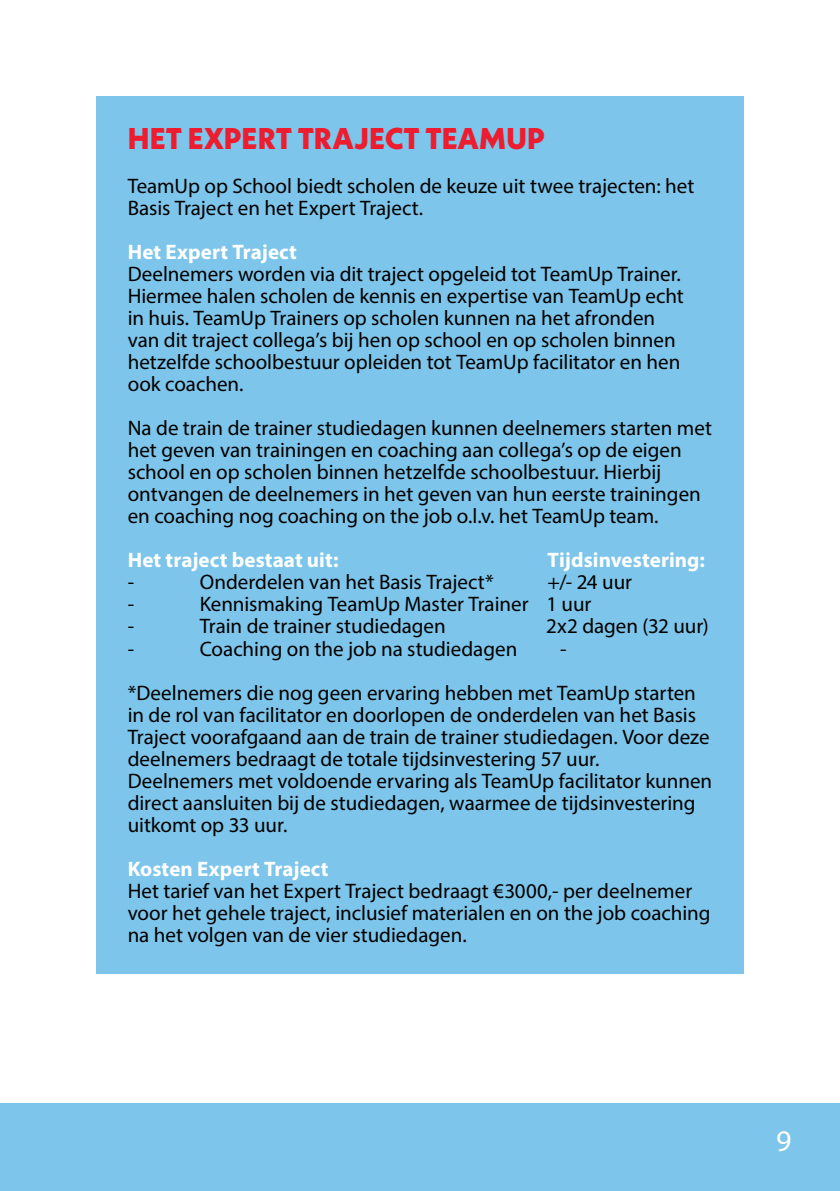
<style>
.page{position:relative;width:840px;height:1191px;background:#fff}
.page>*{position:absolute;margin:0;border:0;box-sizing:border-box;transform-origin:0 0}
.t1{font:800 30px "Neue Kabel";color:#ed1c2e}
.t2{font:30px "Myriad Pro";color:#fff}
.t3{font:21px/22px "Myriad Pro";color:#000}
.t4{font:700 21px "Myriad Pro";letter-spacing:.005em;color:#fff}
</style>
<div class="page">
<div style="left:96px;top:96px;width:647px;height:877px;background:#7dc5ea"></div>
<div style="left:0;top:1103px;width:839px;height:88px;background:#7dc5ea"></div>
<h1 class="t1" style="left:128px;top:120px;width:418px">HET EXPERT TRAJECT TEAMUP</h1>
<p class="t3" style="left:128px;top:175px;width:568px">TeamUp op School biedt scholen de keuze uit twee trajecten: het<br>Basis Traject en het Expert Traject.</p>
<p class="t4" style="left:128px;top:238px;width:170px">Het Expert Traject</p>
<p class="t3" style="left:128px;top:263px;width:557px">Deelnemers worden via dit traject opgeleid tot TeamUp Trainer.<br>Hiermee halen scholen de kennis en expertise van TeamUp echt in huis. TeamUp Trainers op scholen kunnen na het afronden van dit traject collega’s bij hen op school en op scholen binnen hetzelfde schoolbestuur opleiden tot TeamUp facilitator en hen ook coachen.</p>
<p class="t3" style="left:128px;top:417px;width:585px">Na de train de trainer studiedagen kunnen deelnemers starten met het geven van trainingen en coaching aan collega’s op de eigen school en op scholen binnen hetzelfde schoolbestuur. Hierbij ontvangen de deelnemers in het geven van hun eerste trainingen en coaching nog coaching on the job o.l.v. het TeamUp team.</p>
<p class="t4" style="left:128px;top:546px;width:212px">Het traject bestaat uit:</p>
<p class="t4" style="left:547px;top:546px;width:159px">Tijdsinvestering:</p>
<p class="t3" style="left:128px;top:571px;width:8px">-</p>
<p class="t3" style="left:200px;top:571px;width:295px">Onderdelen van het Basis Traject*</p>
<p class="t3" style="left:547px;top:571px;width:86px">+/- 24 uur</p>
<p class="t3" style="left:128px;top:593px;width:8px">-</p>
<p class="t3" style="left:200px;top:593px;width:393px">Kennismaking TeamUp Master Trainer 1 uur</p>
<p class="t3" style="left:128px;top:615px;width:8px">-</p>
<p class="t3" style="left:200px;top:615px;width:247px">Train de trainer studiedagen</p>
<p class="t3" style="left:545px;top:615px;width:164px">2x2 dagen (32 uur)</p>
<p class="t3" style="left:128px;top:637px;width:8px">-</p>
<p class="t3" style="left:200px;top:637px;width:319px">Coaching on the job na studiedagen</p>
<p class="t3" style="left:128px;top:626px;width:569px;line-height:44px;text-indent:432px">-<br>*Deelnemers die nog geen ervaring hebben met TeamUp starten</p>
<p class="t3" style="left:128px;top:703px;width:585px">in de rol van facilitator en doorlopen de onderdelen van het Basis Traject voorafgaand aan de train de trainer studiedagen. Voor deze deelnemers bedraagt de totale tijdsinvestering 57 uur.<br>Deelnemers met voldoende ervaring als TeamUp facilitator kunnen direct aansluiten bij de studiedagen, waarmee de tijdsinvestering uitkomt op 33 uur.</p>
<p class="t4" style="left:128px;top:855px;width:202px">Kosten Expert Traject</p>
<p class="t3" style="left:128px;top:879px;width:584px">Het tarief van het Expert Traject bedraagt €3000,- per deelnemer voor het gehele traject, inclusief materialen en on the job coaching na het volgen van de vier studiedagen.</p>
<h1 class="t2" style="left:775px;top:1122px;width:17px">9</h1>
</div>
